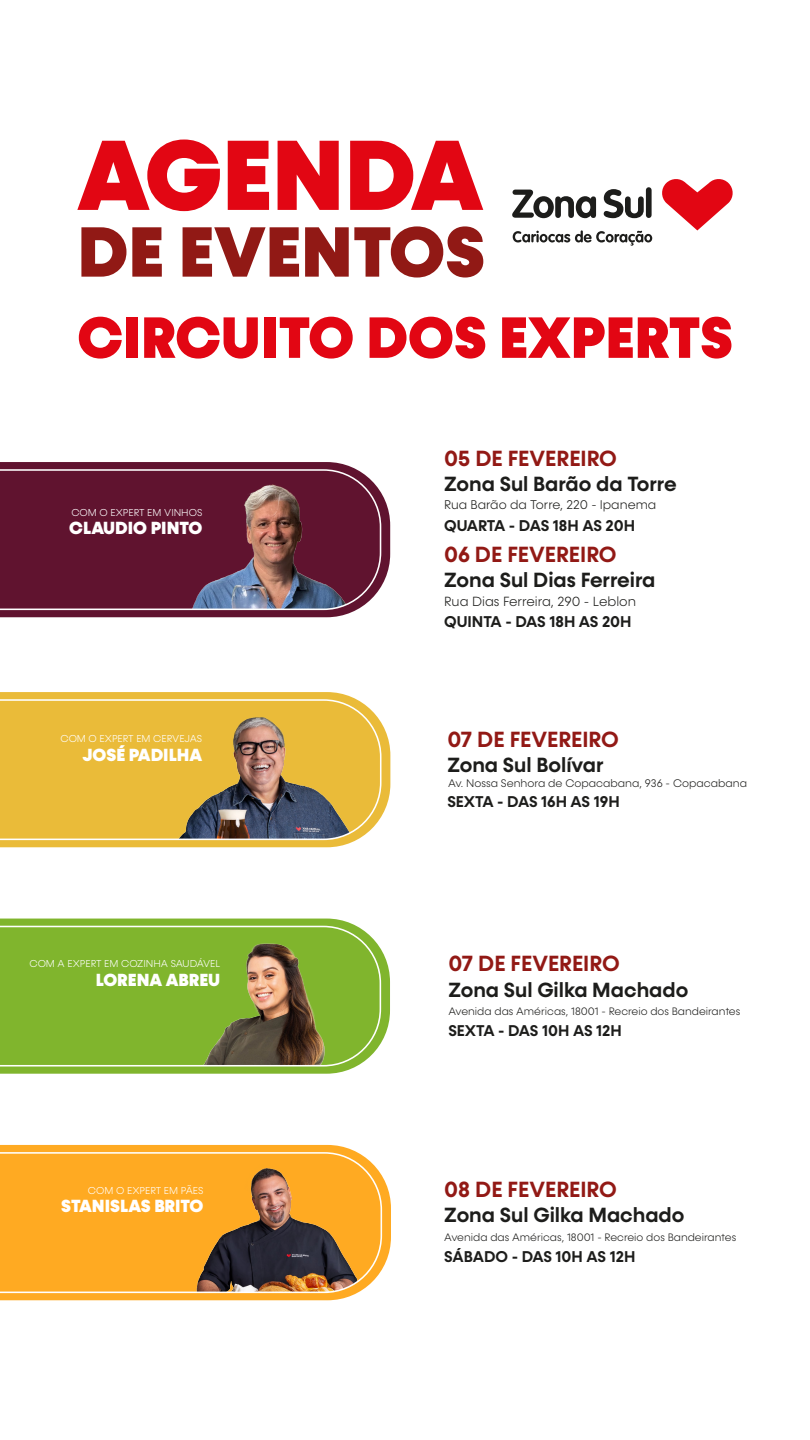
<style>
.page{position:relative;width:810px;height:1440px;background:#fff}
.page>*{position:absolute;margin:0;border:0;box-sizing:border-box;transform-origin:0 0}
.t1{font:900 100.27px "Konnect";color:#e20613}
.t2{font:900 71.55px "Konnect";color:#911915}
.t3{font:900 58.65px "Konnect";color:#e20613}
.t4{font:600 22.12px "Konnect";color:#921915}
.t5{font:600 20.7px "Konnect";color:#1d1d1b}
.t6{font:900 17.7px "Konnect";color:#fff}
.t7{font:600 15.75px "Konnect";color:#1d1d1b}
.t8{font:600 15.75px "Konnect";letter-spacing:-.02em;color:#1d1d1b}
.t9{font:300 13.42px "Konnect";color:#1d1d1b}
.t10{font:300 12.75px "Konnect";color:#1d1d1b}
.t11{font:300 11.1px "Konnect";color:#1d1d1b}
.t12{font:300 10.88px "Konnect";color:#1d1d1b}
.t13{font:300 10.12px "Konnect";color:#fff}
</style>
<div class="page">
<svg style="left:512px;top:190px;width:84px;height:28px"></svg>
<svg style="left:604px;top:187px;width:48px;height:31px"></svg>
<svg style="left:513px;top:230px;width:139px;height:16px"></svg>
<svg style="left:662px;top:179px;width:71px;height:51px"></svg>
<svg style="left:0;top:692px;width:390px;height:155px;fill:#eabb39"></svg>
<svg style="left:0;top:699px;width:382px;height:141px;background:#d1aa48"></svg>
<svg style="left:0;top:462px;width:390px;height:155px;fill:#60132f"></svg>
<svg style="left:0;top:469px;width:381px;height:141px;background:#6a2a41"></svg>
<svg style="left:0;top:919px;width:390px;height:155px;fill:#80b52d"></svg>
<svg style="left:0;top:926px;width:381px;height:141px;background:#82a837"></svg>
<svg style="left:0;top:1145px;width:391px;height:155px;fill:#fa2"></svg>
<svg style="left:0;top:1152px;width:382px;height:141px;background:#dc972f"></svg>
<h1 class="t1" style="left:77px;top:114px;width:407px">AGENDA</h1>
<h2 class="t2" style="left:77px;top:208px;width:409px">DE EVENTOS</h2>
<h3 class="t3" style="left:77px;top:302px;width:657px">CIRCUITO DOS EXPERTS</h3>
<h3 class="t4" style="left:444px;top:445px;width:174px">05 DE FEVEREIRO</h3>
<p class="t13" style="left:71px;top:506px;width:132px">COM O EXPERT EM VINHOS</p>
<h3 class="t6" style="left:69px;top:517px;width:135px">CLAUDIO PINTO</h3>
<h3 class="t5" style="left:444px;top:472px;width:234px">Zona Sul Barão da Torre</h3>
<p class="t10" style="left:444px;top:498px;width:214px">Rua Barão da Torre, 220 - Ipanema</p>
<h3 class="t8" style="left:444px;top:517px;width:192px">QUARTA - DAS 18H AS 20H</h3>
<h3 class="t5" style="left:444px;top:568px;width:213px">Zona Sul Dias Ferreira</h3>
<p class="t9" style="left:444px;top:594px;width:193px">Rua Dias Ferreira, 290 - Leblon</p>
<h3 class="t4" style="left:444px;top:541px;width:174px">06 DE FEVEREIRO</h3>
<h3 class="t8" style="left:444px;top:613px;width:189px">QUINTA - DAS 18H AS 20H</h3>
<p class="t13" style="left:60px;top:733px;width:143px">COM O EXPERT EM CERVEJAS</p>
<h3 class="t6" style="left:83px;top:744px;width:121px">JOSÉ PADILHA</h3>
<h3 class="t4" style="left:447px;top:726px;width:173px">07 DE FEVEREIRO</h3>
<h3 class="t5" style="left:447px;top:752px;width:158px">Zona Sul Bolívar</h3>
<p class="t11" style="left:448px;top:777px;width:300px">Av. Nossa Senhora de Copacabana, 936 - Copacabana</p>
<h3 class="t7" style="left:447px;top:792px;width:174px">SEXTA - DAS 16H AS 19H</h3>
<p class="t13" style="left:30px;top:958px;width:192px">COM A EXPERT EM COZINHA SAUDÁVEL</p>
<h3 class="t6" style="left:96px;top:969px;width:126px">LORENA ABREU</h3>
<h3 class="t4" style="left:448px;top:950px;width:173px">07 DE FEVEREIRO</h3>
<h3 class="t5" style="left:448px;top:977px;width:241px">Zona Sul Gilka Machado</h3>
<p class="t12" style="left:448px;top:1005px;width:293px">Avenida das Américas, 18001 - Recreio dos Bandeirantes</p>
<h3 class="t7" style="left:448px;top:1021px;width:175px">SEXTA - DAS 10H AS 12H</h3>
<p class="t13" style="left:88px;top:1185px;width:117px">COM O EXPERT EM PÃES</p>
<h3 class="t6" style="left:61px;top:1195px;width:144px">STANISLAS BRITO</h3>
<h3 class="t4" style="left:444px;top:1176px;width:174px">08 DE FEVEREIRO</h3>
<h3 class="t5" style="left:444px;top:1203px;width:242px">Zona Sul Gilka Machado</h3>
<p class="t12" style="left:444px;top:1231px;width:293px">Avenida das Américas, 18001 - Recreio dos Bandeirantes</p>
<h3 class="t7" style="left:444px;top:1248px;width:193px">SÁBADO - DAS 10H AS 12H</h3>
</div>
